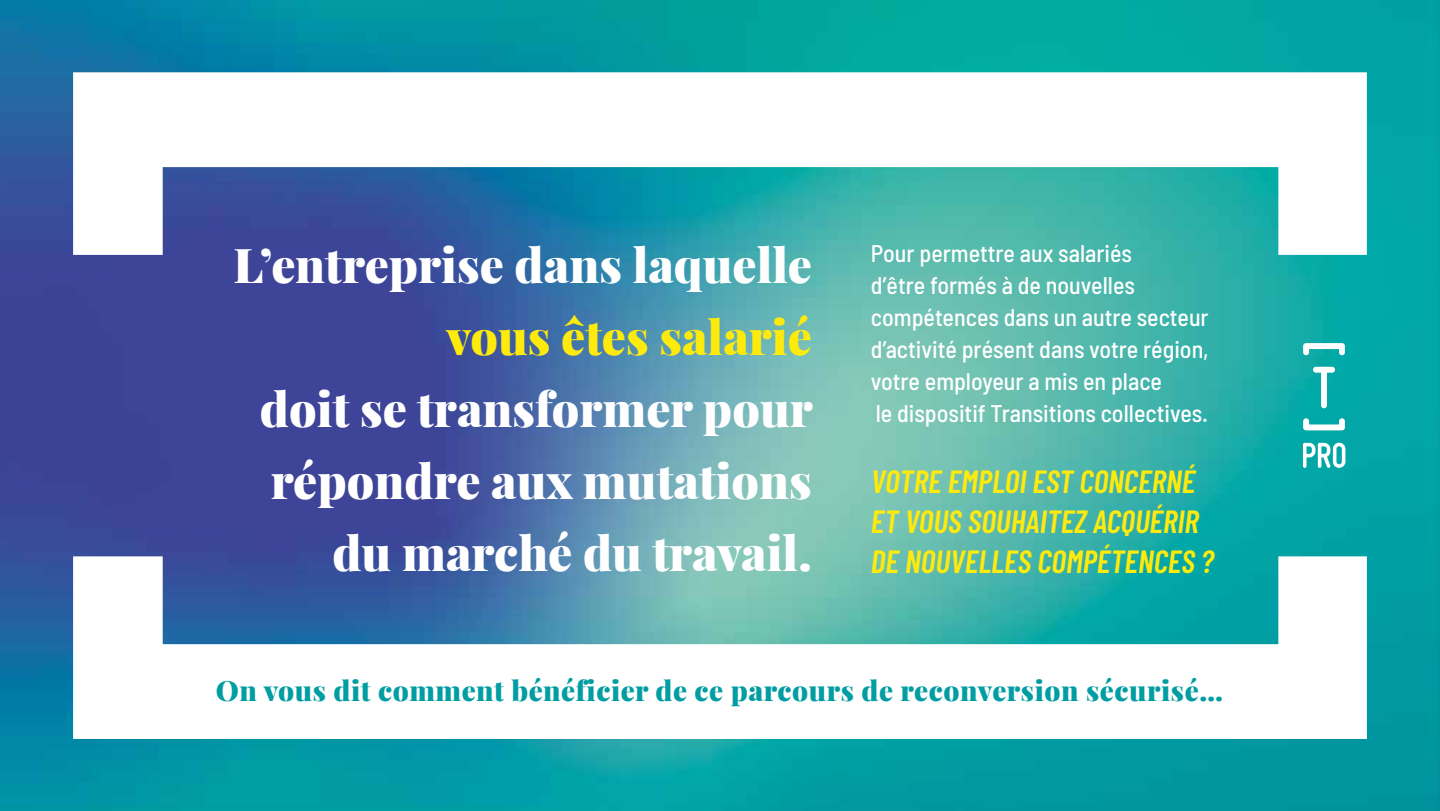
<style>
.page{position:relative;width:1440px;height:811px;background:#fff}
.page>*{position:absolute;margin:0;border:0;box-sizing:border-box;transform-origin:0 0}
.t1{font:900 48px/72px "Playfair Display";color:#fff;text-align:right}
.t2{font:900 48px "Playfair Display";color:#feeb0d}
.t3{font:italic 600 32px/40px "Barlow Condensed";color:#feeb0d}
.t4{font:900 28px "Playfair Display";letter-spacing:.02em;color:#009da2}
.t5{font:500 semi-condensed 24px/32px "Barlow";color:#fff}
</style>
<div class="page">
<img style="left:0;top:0;width:1440px;height:811px">
<svg style="left:73px;top:72px;width:1294px;height:183px"></svg>
<svg style="left:73px;top:556px;width:1294px;height:183px"></svg>
<svg style="left:1303px;top:443px;width:42px;height:25px"></svg>
<svg style="left:1303px;top:343px;width:42px;height:12px"></svg>
<svg style="left:1303px;top:418px;width:42px;height:12px"></svg>
<svg style="left:1313px;top:367px;width:22px;height:41px"></svg>
<h1 class="t1" style="left:234px;top:228px;width:580px">L’entreprise dans laquelle</h1>
<h1 class="t2" style="left:446px;top:306px;width:367px">vous êtes salarié</h1>
<h1 class="t1" style="left:260px;top:372px;width:554px">doit se transformer pour répondre aux mutations du marché du travail.</h1>
<p class="t5" style="left:871px;top:237px;width:339px">Pour permettre aux salariés<br>d’être formés à de nouvelles compétences dans un autre secteur d’activité présent dans votre région, votre employeur a mis en place<br>le dispositif Transitions collectives.</p>
<h2 class="t3" style="left:871px;top:459px;width:345px">VOTRE EMPLOI EST CONCERNÉ<br>ET VOUS SOUHAITEZ ACQUÉRIR<br>DE NOUVELLES COMPÉTENCES ?</h2>
<p class="t4" style="left:216px;top:672px;width:1008px">On vous dit comment bénéficier de ce parcours de reconversion sécurisé…</p>
</div>
